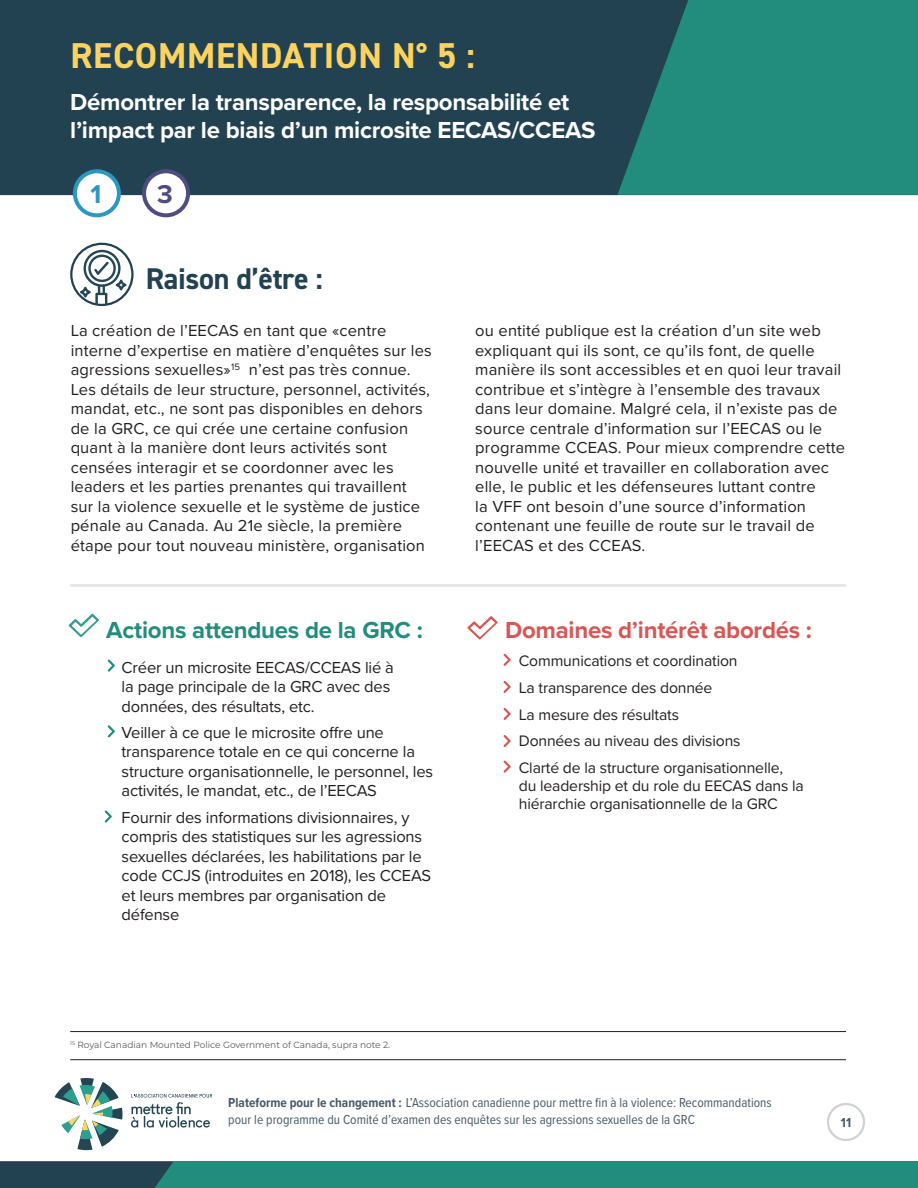
<style>
.page{position:relative;width:918px;height:1188px;background:#fff}
.page>*{position:absolute;margin:0;border:0;box-sizing:border-box;transform-origin:0 0}
.t1{font:700 36px "DIN2014";letter-spacing:.02em;color:#fcd360}
.t2{font:700 30px "DIN2014";letter-spacing:-.01em;color:#224251}
.t3{font:700 26.7px "Proxima Nova";color:#4e4c83}
.t4{font:700 26.7px "Proxima Nova";color:#2c98c2}
.t5{font:700 24px/28.5px "Proxima Nova";letter-spacing:-.01em;color:#fff}
.t6{font:700 24px "Proxima Nova";letter-spacing:-.01em;color:#d85756}
.t7{font:700 24px "Proxima Nova";letter-spacing:-.01em;color:#238d7d}
.t8{font:16.5px/19.5px "Proxima Nova";letter-spacing:.01em;color:#231f20}
.t9{font:16.5px/19.5px "Proxima Nova";letter-spacing:-.01em;color:#231f20}
.t10{font:15.75px/18px "Proxima Nova";letter-spacing:-.01em;color:#231f20}
.t11{font:13.5px/16.5px "Proxima Nova Cond";color:#475a68}
.t12{font:700 13.5px "Proxima Nova Cond";color:#475a68}
.t13{font:9px "Montserrat";color:#57585a}
.s1{font-weight:700}
</style>
<div class="page">
<svg style="left:55px;top:1078px;width:68px;height:72px"></svg>
<svg style="left:131px;top:1094px;width:81px;height:34px"></svg>
<div style="left:827px;top:1103px;width:38px;height:38px;border:2px solid #d1d2d4;border-radius:50%"></div>
<div style="left:0;top:1162px;width:918px;height:26px;background:#238d7d"></div>
<div style="left:0;top:1162px;width:173px;height:26px;background:#224251"></div>
<div style="left:0;top:0;width:618px;height:195px;background:#224251"></div>
<svg style="left:618px;top:0;width:300px;height:195px;background:#228477"></svg>
<div style="left:144px;top:171px;width:44px;height:44px;background:#fff;border-radius:50%"></div>
<div style="left:142px;top:169px;width:48px;height:48px;border:4px solid #4e4c83;border-radius:50%"></div>
<div style="left:75px;top:171px;width:44px;height:44px;background:#fff;border-radius:50%"></div>
<div style="left:73px;top:169px;width:48px;height:48px;border:4px solid #2c98c2;border-radius:50%"></div>
<svg style="left:108px;top:659px;width:7px;height:13px"></svg>
<svg style="left:108px;top:725px;width:7px;height:12px"></svg>
<svg style="left:105px;top:810px;width:7px;height:13px"></svg>
<hr style="left:70px;top:584px;width:776px;height:3px;background:#e6e7ec">
<svg style="left:69px;top:614px;width:30px;height:23px"></svg>
<svg style="left:71px;top:244px;width:61px;height:61px"></svg>
<div style="left:70px;top:243px;width:64px;height:63px;border:2px solid #224251;border-radius:50%"></div>
<svg style="left:74px;top:250px;width:57px;height:54px"></svg>
<hr style="left:70px;top:1031px;width:776px;height:1px;background:#231f20">
<hr style="left:70px;top:1059px;width:776px;height:1px;background:#231f20">
<svg style="left:503px;top:654px;width:8px;height:12px"></svg>
<svg style="left:503px;top:681px;width:8px;height:12px"></svg>
<svg style="left:503px;top:708px;width:8px;height:12px"></svg>
<svg style="left:467px;top:616px;width:31px;height:24px"></svg>
<svg style="left:503px;top:735px;width:8px;height:12px"></svg>
<svg style="left:503px;top:760px;width:8px;height:13px"></svg>
<p class="t1" style="left:70px;top:31px;width:406px">RECOMMENDATION N° 5 :</p>
<p class="t5" style="left:70px;top:87px;width:527px">Démontrer la transparence, la responsabilité et l’impact par le biais d’un microsite EECAS/CCEAS</p>
<p class="t4" style="left:90px;top:174px;width:12px">1</p>
<p class="t3" style="left:157px;top:174px;width:17px">3</p>
<p class="t2" style="left:146px;top:258px;width:179px">Raison d’être :</p>
<p class="t8" style="left:71px;top:320px;width:363px">La création de l’EECAS en tant que «centre interne d’expertise en matière d’enquêtes sur les agressions sexuelles»<sup>15</sup> n’est pas très connue.<br>Les détails de leur structure, personnel, activités, mandat, etc., ne sont pas disponibles en dehors de la GRC, ce qui crée une certaine confusion quant à la manière dont leurs activités sont censées interagir et se coordonner avec les leaders et les parties prenantes qui travaillent sur la violence sexuelle et le système de justice pénale au Canada. Au 21e siècle, la première étape pour tout nouveau ministère, organisation</p>
<p class="t8" style="left:475px;top:320px;width:371px">ou entité publique est la création d’un site web expliquant qui ils sont, ce qu’ils font, de quelle manière ils sont accessibles et en quoi leur travail contribue et s’intègre à l’ensemble des travaux dans leur domaine. Malgré cela, il n’existe pas de source centrale d’information sur l’EECAS ou le programme CCEAS. Pour mieux comprendre cette nouvelle unité et travailler en collaboration avec elle, le public et les défenseures luttant contre<br>la VFF ont besoin d’une source d’information contenant une feuille de route sur le travail de l’EECAS et des CCEAS.</p>
<p class="t7" style="left:106px;top:612px;width:318px">Actions attendues de la GRC :</p>
<p class="t9" style="left:122px;top:657px;width:274px">Créer un microsite EECAS/CCEAS lié à la page principale de la GRC avec des données, des résultats, etc.</p>
<p class="t9" style="left:122px;top:722px;width:313px">Veiller à ce que le microsite offre une transparence totale en ce qui concerne la structure organisationnelle, le personnel, les activités, le mandat, etc., de l’EECAS</p>
<p class="t9" style="left:122px;top:807px;width:311px">Fournir des informations divisionnaires, y compris des statistiques sur les agressions sexuelles déclarées, les habilitations par le code CCJS (introduites en 2018), les CCEAS et leurs membres par organisation de défense</p>
<p class="t6" style="left:505px;top:612px;width:309px">Domaines d’intérêt abordés :</p>
<p class="t10" style="left:519px;top:651px;width:220px">Communications et coordination</p>
<p class="t10" style="left:519px;top:678px;width:195px">La transparence des donnée</p>
<p class="t10" style="left:519px;top:705px;width:162px">La mesure des résultats</p>
<p class="t10" style="left:519px;top:731px;width:223px">Données au niveau des divisions</p>
<p class="t10" style="left:519px;top:758px;width:287px">Clarté de la structure organisationnelle, du leadership et du role du EECAS dans la hiérarchie organisationnelle de la GRC</p>
<p class="t13" style="left:70px;top:1039px;width:321px"><sup>15</sup> Royal Canadian Mounted Police Government of Canada, supra note 2.</p>
<p class="t11" style="left:228px;top:1094px;width:545px"><span class="s1">Plateforme pour le changement :</span> L’Association canadienne pour mettre fin à la violence: Recommandations pour le programme du Comité d’examen des enquêtes sur les agressions sexuelles de la GRC</p>
<p class="t12" style="left:841px;top:1112px;width:12px">11</p>
</div>
